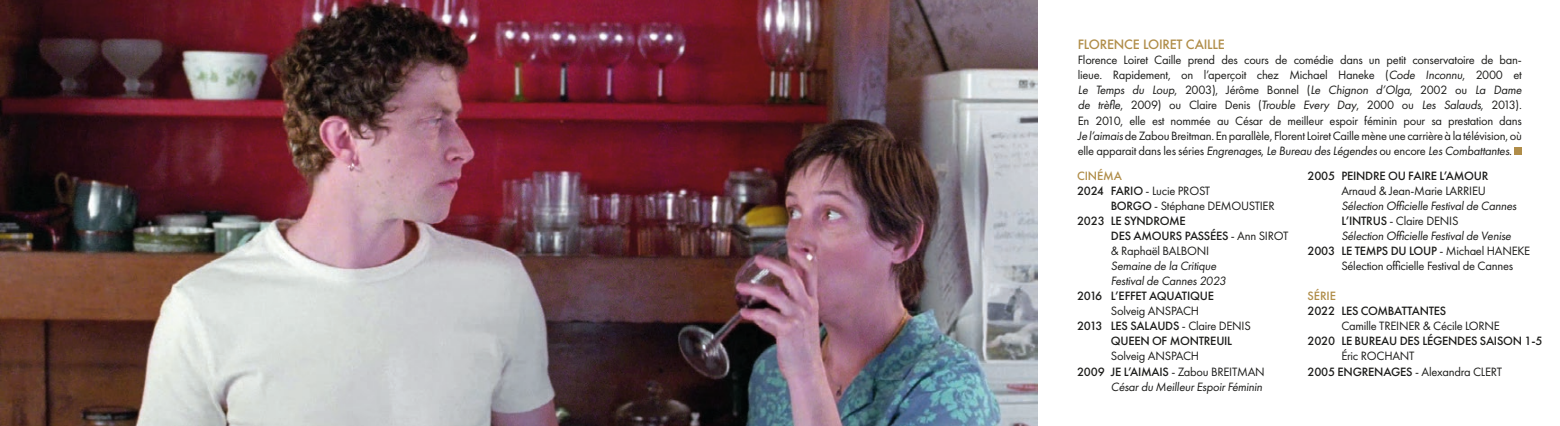
<style>
.page{position:relative;width:1560px;height:426px;background:#fff}
.page>*{position:absolute;margin:0;border:0;box-sizing:border-box;transform-origin:0 0}
.t1{font:12.5px/15px "Futura PT";letter-spacing:-.02em;color:#1d1d1b}
.t2{font:500 12.5px "Futura PT";letter-spacing:-.02em;color:#1d1d1b}
.t3{font:500 12.5px "Futura";letter-spacing:-.02em;color:#b08d49}
.t4{font:500 12.5px "Futura PT";letter-spacing:-.01em;color:#b08d49}
.s1{font-weight:500}
.s2{font-weight:400}
</style>
<div class="page">
<img style="left:0;top:0;width:1037px;height:425px">
<div style="left:1513px;top:147px;width:8px;height:7px;background:#b08d49"></div>
<p class="t3" style="left:1077px;top:36px;width:148px">FLORENCE LOIRET CAILLE</p>
<p class="t1" style="left:1077px;top:53px;width:447px">Florence Loiret Caille prend des cours de comédie dans un petit conservatoire de ban&shy;lieue. Rapidement, on l’aperçoit chez Michael Haneke (Code Inconnu, 2000 et Le Temps du Loup, 2003), Jérôme Bonnel (Le Chignon d’Olga, 2002 ou La Dame de trèfle, 2009) ou Claire Denis (Trouble Every Day, 2000 ou Les Salauds, 2013).<br>En 2010, elle est nommée au César de meilleur espoir féminin pour sa prestation dans Je l’aimais de Zabou Breitman. En parallèle, Florent Loiret Caille mène une carrière à la télévision, où elle apparait dans les séries Engrenages, Le Bureau des Légendes ou encore Les Combattantes.</p>
<p class="t4" style="left:1077px;top:168px;width:46px">CINÉMA</p>
<p class="t1" style="left:1076px;top:183px;width:134px"><span class="s1">2024 FARIO</span> - Lucie PROST</p>
<p class="t1" style="left:1110px;top:198px;width:165px"><span class="s1">BORGO</span> - Stéphane DEMOUSTIER</p>
<p class="t2" style="left:1076px;top:213px;width:110px">2023 LE SYNDROME</p>
<p class="t2" style="left:1110px;top:228px;width:179px">DES AMOURS PASSÉES <span class="s2">- Ann SIROT</span></p>
<p class="t1" style="left:1110px;top:243px;width:100px">&amp; Raphaël BALBONI</p>
<p class="t1" style="left:1110px;top:258px;width:109px">Semaine de la Critique</p>
<p class="t1" style="left:1110px;top:273px;width:119px">Festivalde Cannes 2023</p>
<p class="t2" style="left:1076px;top:288px;width:138px">2016 L’EFFET AQUATIQUE</p>
<p class="t1" style="left:1110px;top:303px;width:90px">Solveig ANSPACH</p>
<p class="t2" style="left:1076px;top:318px;width:175px">2013 LES SALAUDS <span class="s2">- Claire DENIS</span></p>
<p class="t2" style="left:1110px;top:333px;width:123px">QUEEN OF MONTREUIL</p>
<p class="t1" style="left:1110px;top:348px;width:90px">Solveig ANSPACH</p>
<p class="t2" style="left:1076px;top:363px;width:189px">2009 JE L’AIMAIS <span class="s2">- Zabou BREITMAN</span></p>
<p class="t1" style="left:1110px;top:378px;width:155px">Césardu MeilleurEspoirFéminin</p>
<p class="t2" style="left:1307px;top:168px;width:182px">2005 PEINDRE OU FAIRE L’AMOUR</p>
<p class="t1" style="left:1341px;top:183px;width:146px">Arnaud &amp; Jean-Marie LARRIEU</p>
<p class="t1" style="left:1341px;top:198px;width:178px">Sélection Officielle Festivalde Cannes</p>
<p class="t1" style="left:1341px;top:213px;width:119px"><span class="s1">L’INTRUS</span> - Claire DENIS</p>
<p class="t1" style="left:1341px;top:228px;width:173px">Sélection Officielle Festivalde Venise</p>
<p class="t2" style="left:1307px;top:243px;width:224px">2003 LE TEMPS DU LOUP <span class="s2">- Michael HANEKE</span></p>
<p class="t1" style="left:1341px;top:258px;width:173px">Sélection officielle Festival de Cannes</p>
<p class="t4" style="left:1307px;top:288px;width:30px">SÉRIE</p>
<p class="t2" style="left:1307px;top:303px;width:140px">2022 LES COMBATTANTES</p>
<p class="t1" style="left:1341px;top:318px;width:160px">Camille TREINER &amp; Cécile LORNE</p>
<p class="t2" style="left:1307px;top:333px;width:236px">2020 LE BUREAU DES LÉGENDES SAISON 1-5</p>
<p class="t1" style="left:1307px;top:348px;width:196px;text-indent:34px">Éric ROCHANT<br><span class="s1">2005 ENGRENAGES</span> - Alexandra CLERT</p>
</div>
